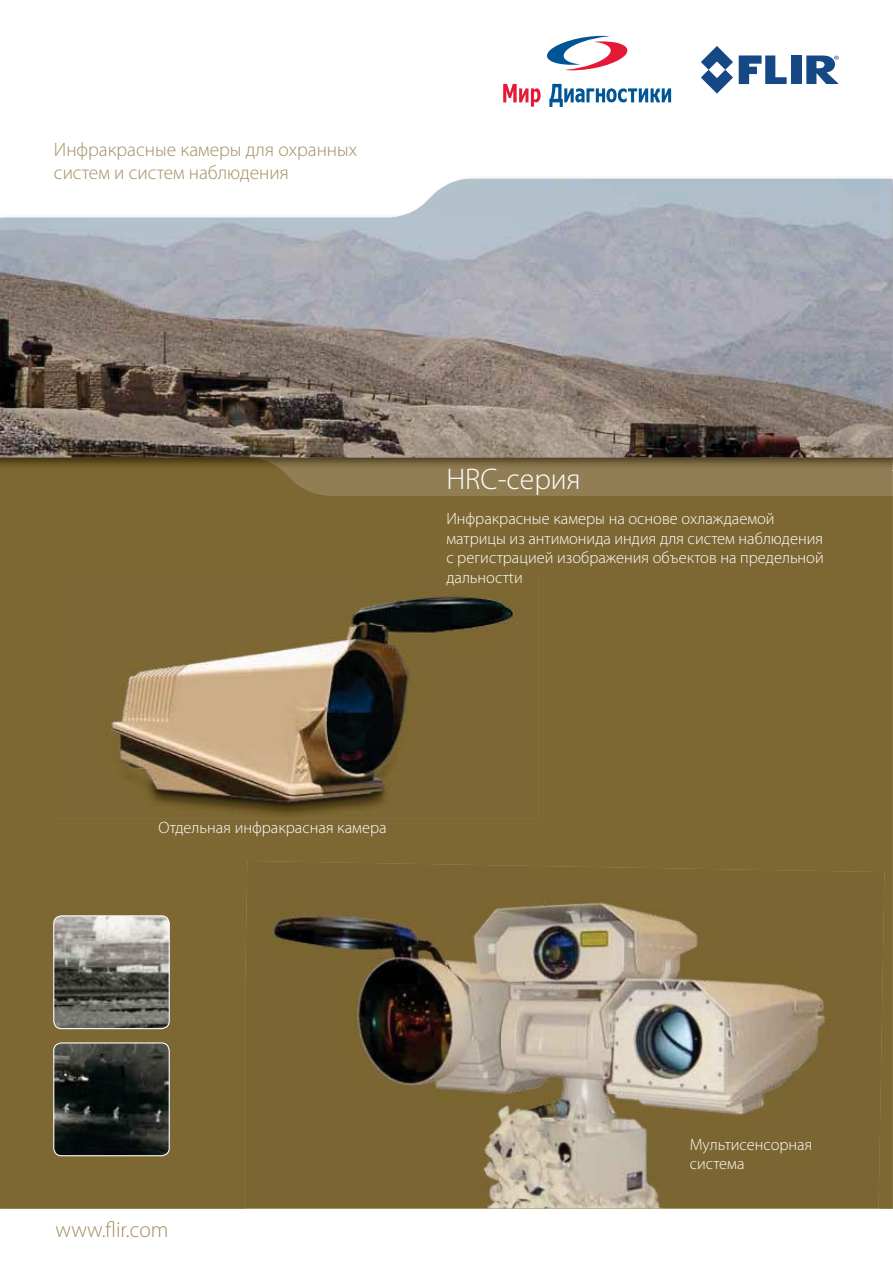
<style>
.page{position:relative;width:893px;height:1263px;background:#fff}
.page>*{position:absolute;margin:0;border:0;box-sizing:border-box;transform-origin:0 0}
.t1{font:300 30px "Myriad Pro";color:#fff}
.t2{font:300 22.2px "Myriad Pro";color:#a39061}
.t3{font:300 19.5px "Myriad Pro";color:#a39061}
.t4{font:300 16.5px/19.8px "Myriad Pro";color:#fff}
</style>
<div class="page">
<svg style="left:739px;top:55px;width:48px;height:29px"></svg>
<div style="left:791px;top:56px;width:10px;height:28px;background:#154885"></div>
<svg style="left:701px;top:46px;width:32px;height:48px"></svg>
<svg style="left:806px;top:56px;width:33px;height:28px"></svg>
<div style="left:0;top:470px;width:893px;height:739px;background:#7d6733"></div>
<hr style="left:446px;top:574px;width:75px;height:1px;background:#7d6733">
<div style="left:282px;top:470px;width:611px;height:26px;background:#927e54"></div>
<img style="left:282px;top:457px;width:611px;height:13px">
<img style="left:0;top:457px;width:282px;height:13px">
<img style="left:0;top:179px;width:893px;height:278px">
<img style="left:54px;top:916px;width:115px;height:113px;border-radius:8px">
<div style="left:53px;top:915px;width:117px;height:114px;border:1px solid #fff;border-radius:8px"></div>
<img style="left:54px;top:1043px;width:115px;height:113px;border-radius:8px">
<div style="left:53px;top:1042px;width:117px;height:114px;border:1px solid #fff;border-radius:8px"></div>
<img style="left:54px;top:575px;width:485px;height:244px">
<img style="left:446px;top:575px;width:75px;height:11px">
<img style="left:245px;top:861px;width:639px;height:348px">
<div style="left:691px;top:1138px;width:121px;height:15px;background:#7b6531"></div>
<img style="left:690px;top:1161px;width:53px;height:9px">
<svg style="left:547px;top:36px;width:81px;height:34px"></svg>
<svg style="left:503px;top:84px;width:37px;height:23px"></svg>
<svg style="left:549px;top:84px;width:122px;height:23px"></svg>
<p class="t3" style="left:54px;top:142px;width:305px">Инфракрасные камеры для охранных</p>
<p class="t3" style="left:54px;top:165px;width:236px">систем и систем наблюдения</p>
<h1 class="t1" style="left:446px;top:468px;width:136px">HRC-серия</h1>
<p class="t4" style="left:446px;top:510px;width:379px">Инфракрасные камеры на основе охлаждаемой матрицы из антимонида индия для систем наблюдения с регистрацией изображения объектов на предельной дальностtи</p>
<p class="t4" style="left:158px;top:819px;width:230px">Отдельная инфракрасная камера</p>
<h2 class="t2" style="left:56px;top:1221px;width:114px">www.flir.com</h2>
<p class="t4" style="left:690px;top:1135px;width:124px">Мультисенсорная система</p>
</div>
